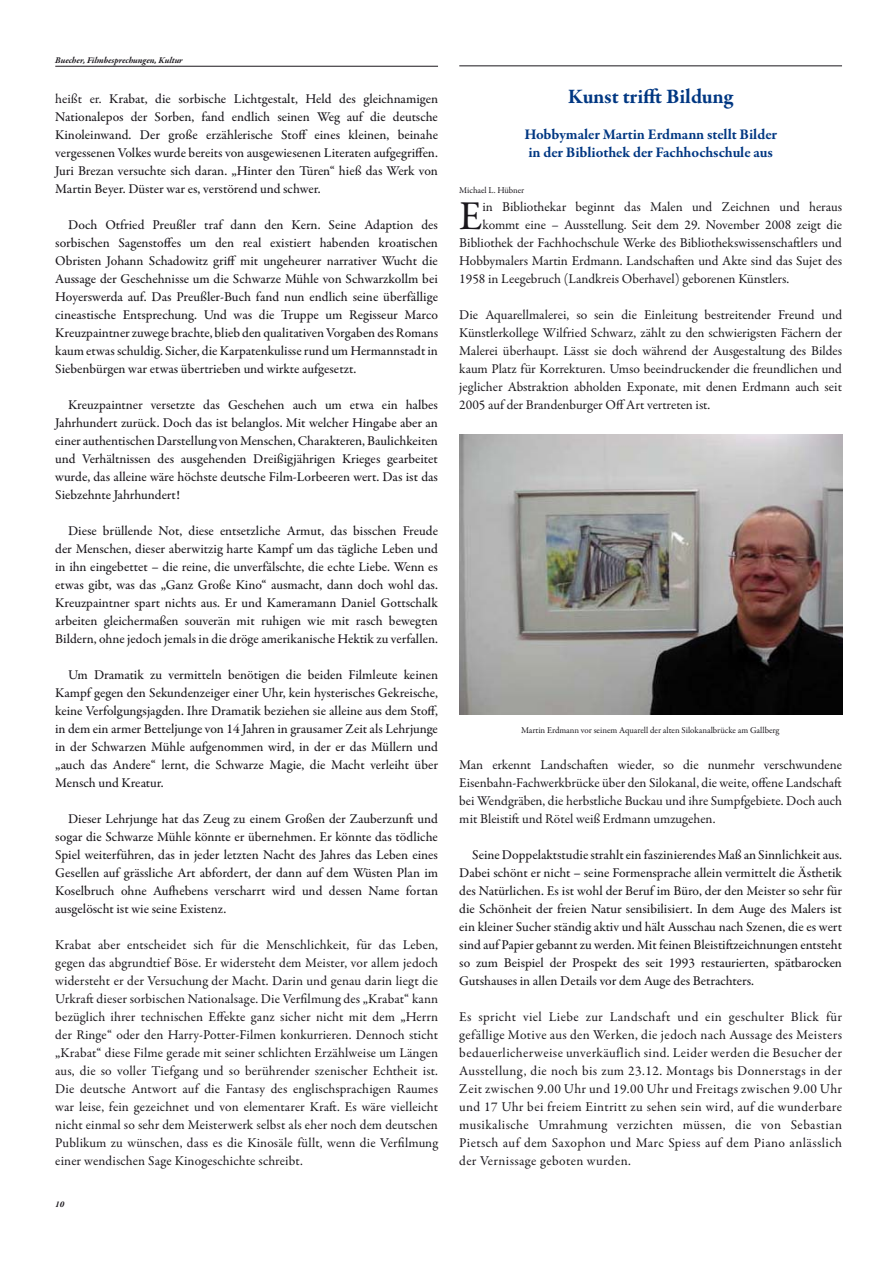
<style>
.page{position:relative;width:893px;height:1263px;background:#fff}
.page>*{position:absolute;margin:0;border:0;box-sizing:border-box;transform-origin:0 0}
.t1{font:41.25px "Garamond Premr Pro";color:#1a171c}
.t2{font:700 21px "Garamond Premr Pro";letter-spacing:-.01em;color:#003782}
.t3{font:700 15px/18px "Garamond Premr Pro";letter-spacing:-.005em;color:#003782}
.t4{font:500 13.5px/18px "Garamond Premr Pro";color:#1a171c;text-align:justify}
.t5{font:13.5px/18px "Garamond Premr Pro";color:#1a171c;text-align:justify}
.t6{font:9px "Garamond Premr Pro";color:#1a171c}
.t7{font:italic 700 9px "Garamond Premr Pro";letter-spacing:-.005em;color:#1a171c}
.s1{font-weight:400}
</style>
<div class="page">
<hr style="left:55px;top:66px;width:383px;height:1px;background:#1a171c">
<hr style="left:459px;top:65px;width:383px;height:1px;background:#1a171c">
<img style="left:459px;top:435px;width:383px;height:280px">
<p class="t7" style="left:55px;top:56px;width:129px">Buecher, Filmbesprechungen, Kultur</p>
<p class="t4" style="left:55px;top:91px;width:384px"><span class="s1">heißt er.</span> Krabat, die sorbische Lichtgestalt, Held des gleichnamigen Nationalepos der Sorben, fand endlich seinen Weg auf die deutsche Kinoleinwand. Der große erzählerische Stoff eines kleinen, beinahe vergessenen Volkes wurde bereits von ausgewiesenen Literaten aufgegriffen.<br>Juri Brezan versuchte sich daran. „Hinter den Türen“ hieß das Werk von Martin Beyer. Düster war es, verstörend und schwer.</p>
<p class="t4" style="left:55px;top:217px;width:384px;text-indent:13px">Doch Otfried Preußler traf dann den Kern. Seine Adaption des sorbischen Sagenstoffes um den real existiert habenden kroatischen Obristen Johann Schadowitz griff mit ungeheurer narrativer Wucht die Aussage der Geschehnisse um die Schwarze Mühle von Schwarzkollm bei Hoyerswerda auf. Das Preußler-Buch fand nun endlich seine überfällige cineastische Entsprechung. Und was die Truppe um Regisseur Marco Kreuzpaintner zuwege brachte, blieb den qualitativen Vorgaben des Romans kaum etwas schuldig. Sicher, die Karpatenkulisse rund um Hermannstadt in Siebenbürgen war etwas übertrieben und wirkte aufgesetzt.</p>
<p class="t4" style="left:55px;top:397px;width:384px;text-indent:13px">Kreuzpaintner versetzte das Geschehen auch um etwa ein halbes Jahrhundert zurück. Doch das ist belanglos. Mit welcher Hingabe aber an einer authentischen Darstellung von Menschen, Charakteren, Baulichkeiten und Verhältnissen des ausgehenden Dreißigjährigen Krieges gearbeitet wurde, das alleine wäre höchste deutsche Film-Lorbeeren wert. Das ist das Siebzehnte Jahrhundert!</p>
<p class="t4" style="left:55px;top:523px;width:384px;text-indent:13px">Diese brüllende Not, diese entsetzliche Armut, das bisschen Freude der Menschen, dieser aberwitzig harte Kampf um das tägliche Leben und in ihn eingebettet – die reine, die unverfälschte, die echte Liebe. Wenn es etwas gibt, was das „Ganz Große Kino“ ausmacht, dann doch wohl das.<br>Kreuzpaintner spart nichts aus. Er und Kameramann Daniel Gottschalk arbeiten gleichermaßen souverän mit ruhigen wie mit rasch bewegten Bildern, ohne jedoch jemals in die dröge amerikanische Hektik zu verfallen.</p>
<p class="t4" style="left:55px;top:667px;width:384px;text-indent:13px">Um Dramatik zu vermitteln benötigen die beiden Filmleute keinen Kampf gegen den Sekundenzeiger einer Uhr, kein hysterisches Gekreische, keine Verfolgungsjagden. Ihre Dramatik beziehen sie alleine aus dem Stoff, in dem ein armer Betteljunge von 14 Jahren in grausamer Zeit als Lehrjunge in der Schwarzen Mühle aufgenommen wird, in der er das Müllern und „auch das Andere“ lernt, die Schwarze Magie, die Macht verleiht über Mensch und Kreatur.</p>
<p class="t4" style="left:55px;top:811px;width:384px;text-indent:13px">Dieser Lehrjunge hat das Zeug zu einem Großen der Zauberzunft und sogar die Schwarze Mühle könnte er übernehmen. Er könnte das tödliche Spiel weiterführen, das in jeder letzten Nacht des Jahres das Leben eines Gesellen auf grässliche Art abfordert, der dann auf dem Wüsten Plan im Koselbruch ohne Aufhebens verscharrt wird und dessen Name fortan ausgelöscht ist wie seine Existenz.</p>
<p class="t5" style="left:55px;top:937px;width:384px">Krabat aber entscheidet sich für die Menschlichkeit, für das Leben, gegen das abgrundtief Böse. Er widersteht dem Meister, vor allem jedoch widersteht er der Versuchung der Macht. Darin und genau darin liegt die Urkraft dieser sorbischen Nationalsage. Die Verfilmung des „Krabat“ kann bezüglich ihrer technischen Effekte ganz sicher nicht mit dem „Herrn der Ringe“ oder den Harry-Potter-Filmen konkurrieren. Dennoch sticht „Krabat“ diese Filme gerade mit seiner schlichten Erzählweise um Längen aus, die so voller Tiefgang und so berührender szenischer Echtheit ist.<br>Die deutsche Antwort auf die Fantasy des englischsprachigen Raumes war leise, fein gezeichnet und von elementarer Kraft. Es wäre vielleicht nicht einmal so sehr dem Meisterwerk selbst als eher noch dem deutschen Publikum zu wünschen, dass es die Kinosäle füllt, wenn die Verfilmung einer wendischen Sage Kinogeschichte schreibt.</p>
<p class="t7" style="left:55px;top:1201px;width:10px">10</p>
<h2 class="t2" style="left:568px;top:88px;width:167px">Kunst trifft Bildung</h2>
<p class="t3" style="left:524px;top:126px;width:254px">Hobbymaler Martin Erdmann stellt Bilder in der Bibliothek der Fachhochschule aus</p>
<p class="t6" style="left:459px;top:186px;width:67px">Michael L. Hübner</p>
<h1 class="t1" style="left:459px;top:199px;width:25px">E</h1>
<p class="t5" style="left:482px;top:199px;width:361px">in Bibliothekar beginnt das Malen und Zeichnen und heraus</p>
<p class="t5" style="left:482px;top:217px;width:361px">kommt eine – Ausstellung. Seit dem 29. November 2008 zeigt die</p>
<p class="t5" style="left:459px;top:235px;width:384px">Bibliothek der Fachhochschule Werke des Bibliothekswissenschaftlers und</p>
<p class="t5" style="left:459px;top:253px;width:384px">Hobbymalers Martin Erdmann. Landschaften und Akte sind das Sujet des</p>
<p class="t5" style="left:459px;top:271px;width:331px">1958 in Leegebruch (Landkreis Oberhavel) geborenen Künstlers.</p>
<p class="t5" style="left:459px;top:307px;width:384px">Die Aquarellmalerei, so sein die Einleitung bestreitender Freund und Künstlerkollege Wilfried Schwarz, zählt zu den schwierigsten Fächern der Malerei überhaupt. Lässt sie doch während der Ausgestaltung des Bildes kaum Platz für Korrekturen. Umso beeindruckender die freundlichen und jeglicher Abstraktion abholden Exponate, mit denen Erdmann auch seit 2005 auf der Brandenburger Off Art vertreten ist.</p>
<p class="t6" style="left:521px;top:726px;width:260px">Martin Erdmann vor seinem Aquarell der alten Silokanalbrücke am Gallberg</p>
<p class="t5" style="left:459px;top:757px;width:384px">Man erkennt Landschaften wieder, so die nunmehr verschwundene Eisenbahn-Fachwerkbrücke über den Silokanal, die weite, offene Landschaft bei Wendgräben, die herbstliche Buckau und ihre Sumpfgebiete. Doch auch mit Bleistift und Rötel weiß Erdmann umzugehen.</p>
<p class="t4" style="left:459px;top:847px;width:384px;text-indent:13px">Seine Doppelaktstudie strahlt ein faszinierendes Maß an Sinnlichkeit aus.<br>Dabei schönt er nicht – seine Formensprache allein vermittelt die Ästhetik des Natürlichen. Es ist wohl der Beruf im Büro, der den Meister so sehr für die Schönheit der freien Natur sensibilisiert. In dem Auge des Malers ist ein kleiner Sucher ständig aktiv und hält Ausschau nach Szenen, die es wert sind auf Papier gebannt zu werden. Mit feinen Bleistiftzeichnungen entsteht so zum Beispiel der Prospekt des seit 1993 restaurierten, spätbarocken Gutshauses in allen Details vor dem Auge des Betrachters.</p>
<p class="t5" style="left:459px;top:1009px;width:384px">Es spricht viel Liebe zur Landschaft und ein geschulter Blick für gefällige Motive aus den Werken, die jedoch nach Aussage des Meisters bedauerlicherweise unverkäuflich sind. Leider werden die Besucher der Ausstellung, die noch bis zum 23.12. Montags bis Donnerstags in der Zeit zwischen 9.00 Uhr und 19.00 Uhr und Freitags zwischen 9.00 Uhr und 17 Uhr bei freiem Eintritt zu sehen sein wird, auf die wunderbare musikalische Umrahmung verzichten müssen, die von Sebastian Pietsch auf dem Saxophon und Marc Spiess auf dem Piano anlässlich der Vernissage geboten wurden.</p>
</div>
